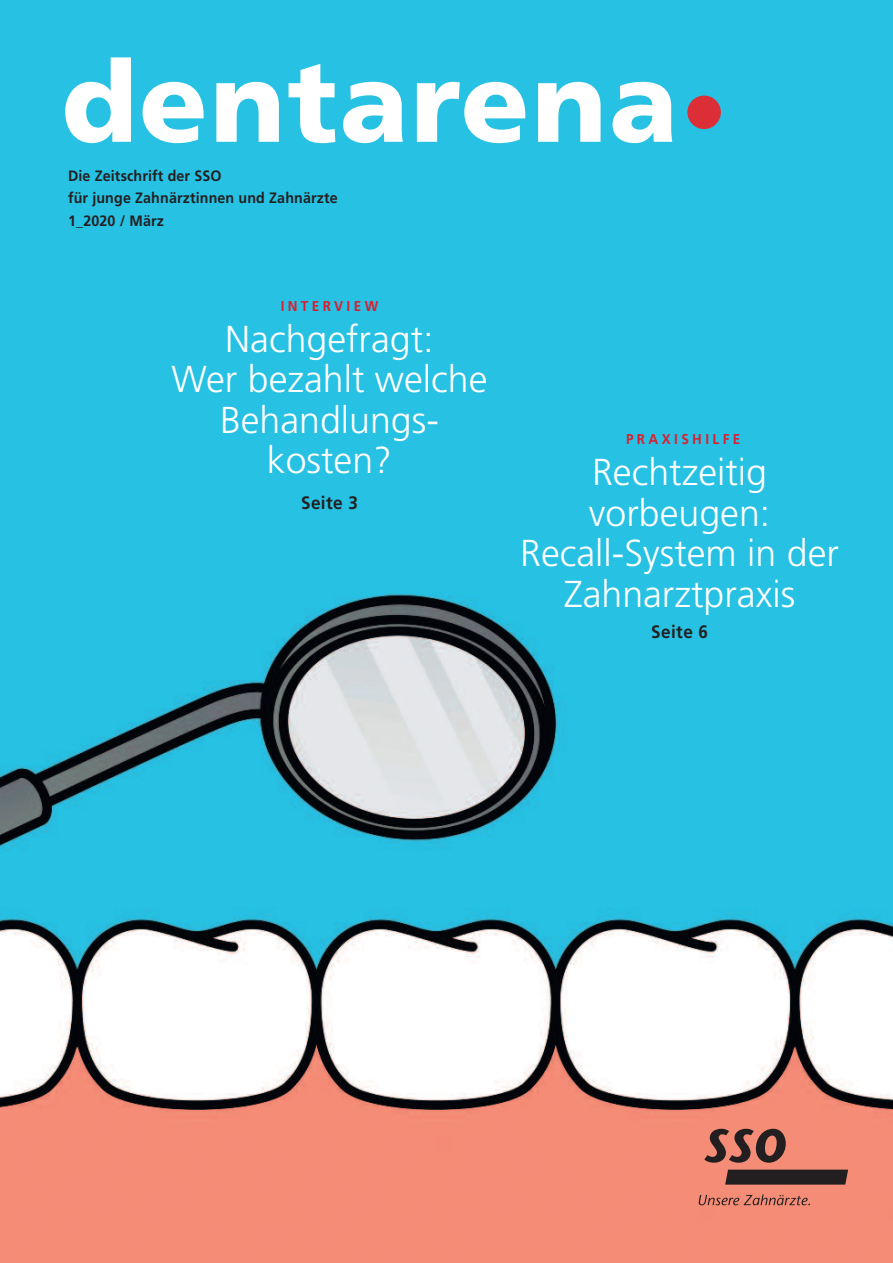
<style>
.page{position:relative;width:893px;height:1263px;background:#fff}
.page>*{position:absolute;margin:0;border:0;box-sizing:border-box;transform-origin:0 0}
.t1{font:900 112.5px "Frutiger";letter-spacing:.02em;color:#fff}
.t2{font:300 37.5px/40.5px "Frutiger";color:#fff;text-align:center}
.t3{font:700 18px "Frutiger";letter-spacing:.025em;color:#231f20;scale:.95 1}
.t4{font:700 15px/22.5px "Frutiger";letter-spacing:.01em;color:#231f20;scale:.95 1}
.t5{font:700 14.25px "Frutiger";letter-spacing:.25em;color:#db1f31;scale:.95 1}
.s1{font-size:96px;color:#dc2e36}
</style>
<div class="page">
<img style="left:0;top:0;width:893px;height:1263px">
<svg style="left:699px;top:1194px;width:111px;height:11px"></svg>
<svg style="left:704px;top:1129px;width:82px;height:34px;background:#8c554b"></svg>
<svg style="left:725px;top:1169px;width:123px;height:15px;background:#302525"></svg>
<h1 class="t1" style="left:62px;top:57px;width:668px">dentarena<span class="s1">•</span></h1>
<p class="t4" style="left:68px;top:165px;width:285px">Die Zeitschrift der SSO<br>für junge Zahnärztinnen und Zahnärzte<br>1_2020 / März</p>
<p class="t5" style="left:281px;top:300px;width:104px">INTERVIEW</p>
<p class="t2" style="left:171px;top:321px;width:317px">Nachgefragt:<br>Wer bezahlt welche<br>Behandlungs&shy;kosten?</p>
<p class="t3" style="left:301px;top:495px;width:61px">Seite 3</p>
<p class="t5" style="left:626px;top:434px;width:122px">PRAXISHILFE</p>
<p class="t2" style="left:520px;top:455px;width:320px">Rechtzeitig vorbeugen:<br>Recall-System in der<br>Zahnarztpraxis</p>
<p class="t3" style="left:651px;top:624px;width:61px">Seite 6</p>
</div>
